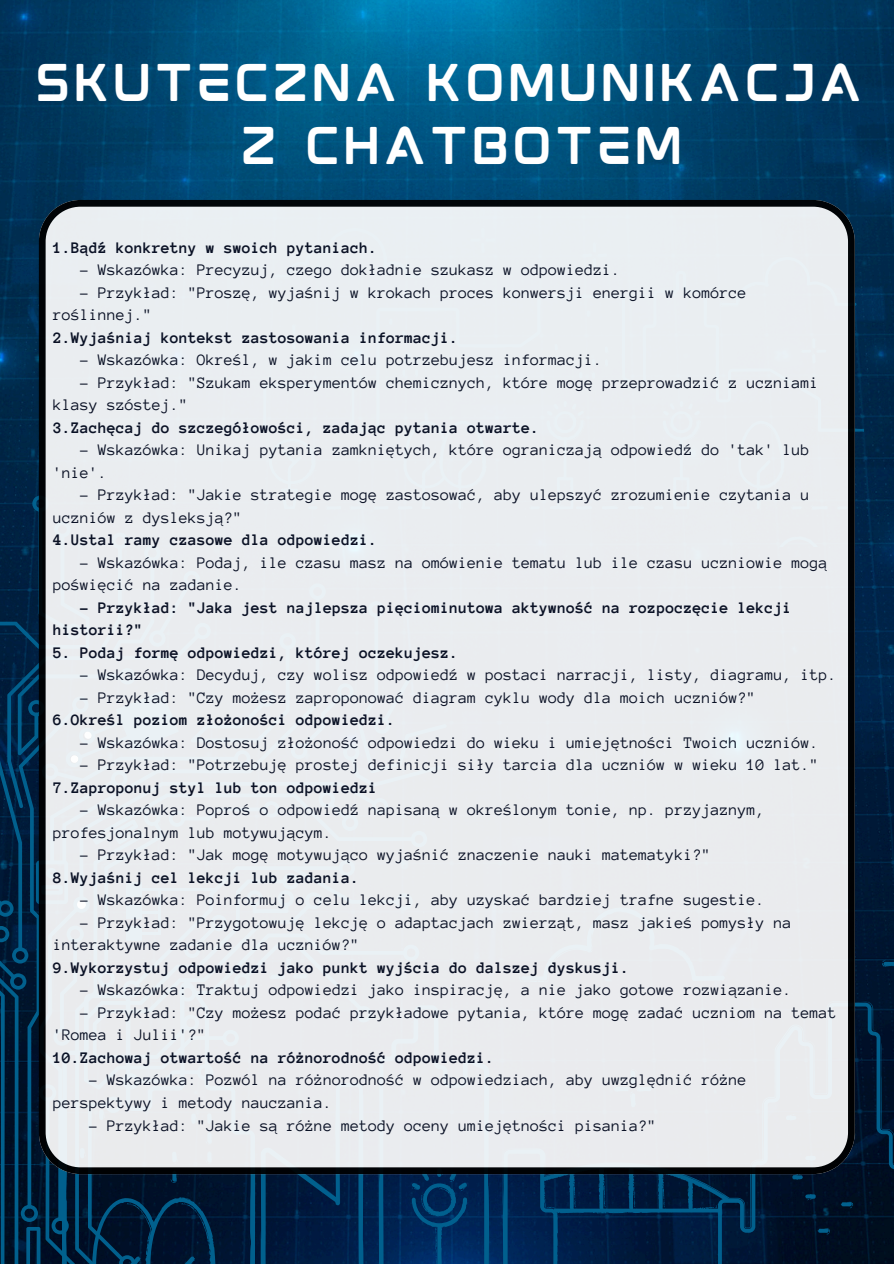
<style>
.page{position:relative;width:894px;height:1264px;background:#fff}
.page>*{position:absolute;margin:0;border:0;box-sizing:border-box;transform-origin:0 0}
.t1{font:45px/63px "mokotoglitch";color:#fff;text-align:center}
.t2{font:16.5px/22.5px "Anonymous Pro";color:#0a1125}
.t3{font:700 16.5px/22.5px "Anonymous Pro";color:#0a1125}
</style>
<div class="page">
<img style="left:0;top:0;width:893px;height:907px">
<svg style="left:0;top:495px;width:39px;height:768px;background:#002a4a"></svg>
<svg style="left:25px;top:907px;width:868px;height:356px;background:#002042"></svg>
<div style="left:39px;top:200px;width:815px;height:974px;background:#eaecef"></div>
<p class="t1" style="left:35px;top:58px;width:831px">SKUTECZNA KOMUNIKACJA<br>Z CHATBOTEM</p>
<h1 class="t3" style="left:53px;top:236px;width:326px">1.Bądź konkretny w swoich pytaniach.</h1>
<p class="t2" style="left:80px;top:258px;width:542px">- Wskazówka: Precyzuj, czego dokładnie szukasz w odpowiedzi.</p>
<p class="t2" style="left:53px;top:281px;width:695px;text-indent:27px">- Przykład: "Proszę, wyjaśnij w krokach proces konwersji energii w komórce roślinnej."</p>
<p class="t3" style="left:53px;top:326px;width:407px">2.Wyjaśniaj kontekst zastosowania informacji.</p>
<p class="t2" style="left:80px;top:348px;width:524px">- Wskazówka: Określ, w jakim celu potrzebujesz informacji.</p>
<p class="t2" style="left:53px;top:371px;width:767px;text-indent:27px">- Przykład: "Szukam eksperymentów chemicznych, które mogę przeprowadzić z uczniami klasy szóstej."</p>
<p class="t3" style="left:53px;top:416px;width:488px">3.Zachęcaj do szczegółowości, zadając pytania otwarte.</p>
<p class="t2" style="left:53px;top:438px;width:758px;text-indent:27px">- Wskazówka: Unikaj pytania zamkniętych, które ograniczają odpowiedź do 'tak' lub 'nie'.</p>
<p class="t2" style="left:53px;top:483px;width:758px;text-indent:27px">- Przykład: "Jakie strategie mogę zastosować, aby ulepszyć zrozumienie czytania u uczniów z dysleksją?"</p>
<p class="t3" style="left:53px;top:528px;width:326px">4.Ustal ramy czasowe dla odpowiedzi.</p>
<p class="t2" style="left:53px;top:551px;width:776px;text-indent:27px">- Wskazówka: Podaj, ile czasu masz na omówienie tematu lub ile czasu uczniowie mogą poświęcić na zadanie.</p>
<p class="t3" style="left:53px;top:596px;width:740px;text-indent:27px">- Przykład: "Jaka jest najlepsza pięciominutowa aktywność na rozpoczęcie lekcji historii?"</p>
<p class="t3" style="left:53px;top:641px;width:407px">5. Podaj formę odpowiedzi, której oczekujesz.</p>
<p class="t2" style="left:80px;top:663px;width:758px">- Wskazówka: Decyduj, czy wolisz odpowiedź w postaci narracji, listy, diagramu, itp.</p>
<p class="t2" style="left:80px;top:686px;width:677px">- Przykład: "Czy możesz zaproponować diagram cyklu wody dla moich uczniów?"</p>
<p class="t3" style="left:53px;top:708px;width:344px">6.Określ poziom złożoności odpowiedzi.</p>
<p class="t2" style="left:80px;top:731px;width:740px">- Wskazówka: Dostosuj złożoność odpowiedzi do wieku i umiejętności Twoich uczniów.</p>
<p class="t2" style="left:80px;top:753px;width:740px">- Przykład: "Potrzebuję prostej definicji siły tarcia dla uczniów w wieku 10 lat."</p>
<p class="t3" style="left:53px;top:776px;width:326px">7.Zaproponuj styl lub ton odpowiedzi</p>
<p class="t2" style="left:53px;top:798px;width:713px;text-indent:27px">- Wskazówka: Poproś o odpowiedź napisaną w określonym tonie, np. przyjaznym, profesjonalnym lub motywującym.</p>
<p class="t2" style="left:80px;top:843px;width:632px">- Przykład: "Jak mogę motywująco wyjaśnić znaczenie nauki matematyki?"</p>
<p class="t3" style="left:53px;top:866px;width:308px">8.Wyjaśnij cel lekcji lub zadania.</p>
<p class="t2" style="left:80px;top:888px;width:686px">- Wskazówka: Poinformuj o celu lekcji, aby uzyskać bardziej trafne sugestie.</p>
<p class="t2" style="left:53px;top:911px;width:740px;text-indent:27px">- Przykład: "Przygotowuję lekcję o adaptacjach zwierząt, masz jakieś pomysły na interaktywne zadanie dla uczniów?"</p>
<p class="t3" style="left:53px;top:956px;width:578px">9.Wykorzystuj odpowiedzi jako punkt wyjścia do dalszej dyskusji.</p>
<p class="t2" style="left:80px;top:978px;width:713px">- Wskazówka: Traktuj odpowiedzi jako inspirację, a nie jako gotowe rozwiązanie.</p>
<p class="t2" style="left:53px;top:1001px;width:785px;text-indent:27px">- Przykład: "Czy możesz podać przykładowe pytania, które mogę zadać uczniom na temat 'Romea i Julii'?"</p>
<p class="t3" style="left:53px;top:1046px;width:443px">10.Zachowaj otwartość na różnorodność odpowiedzi.</p>
<p class="t2" style="left:53px;top:1068px;width:695px;text-indent:36px">- Wskazówka: Pozwól na różnorodność w odpowiedziach, aby uwzględnić różne perspektywy i metody nauczania.</p>
<p class="t2" style="left:89px;top:1113px;width:569px">- Przykład: "Jakie są różne metody oceny umiejętności pisania?"</p>
</div>
